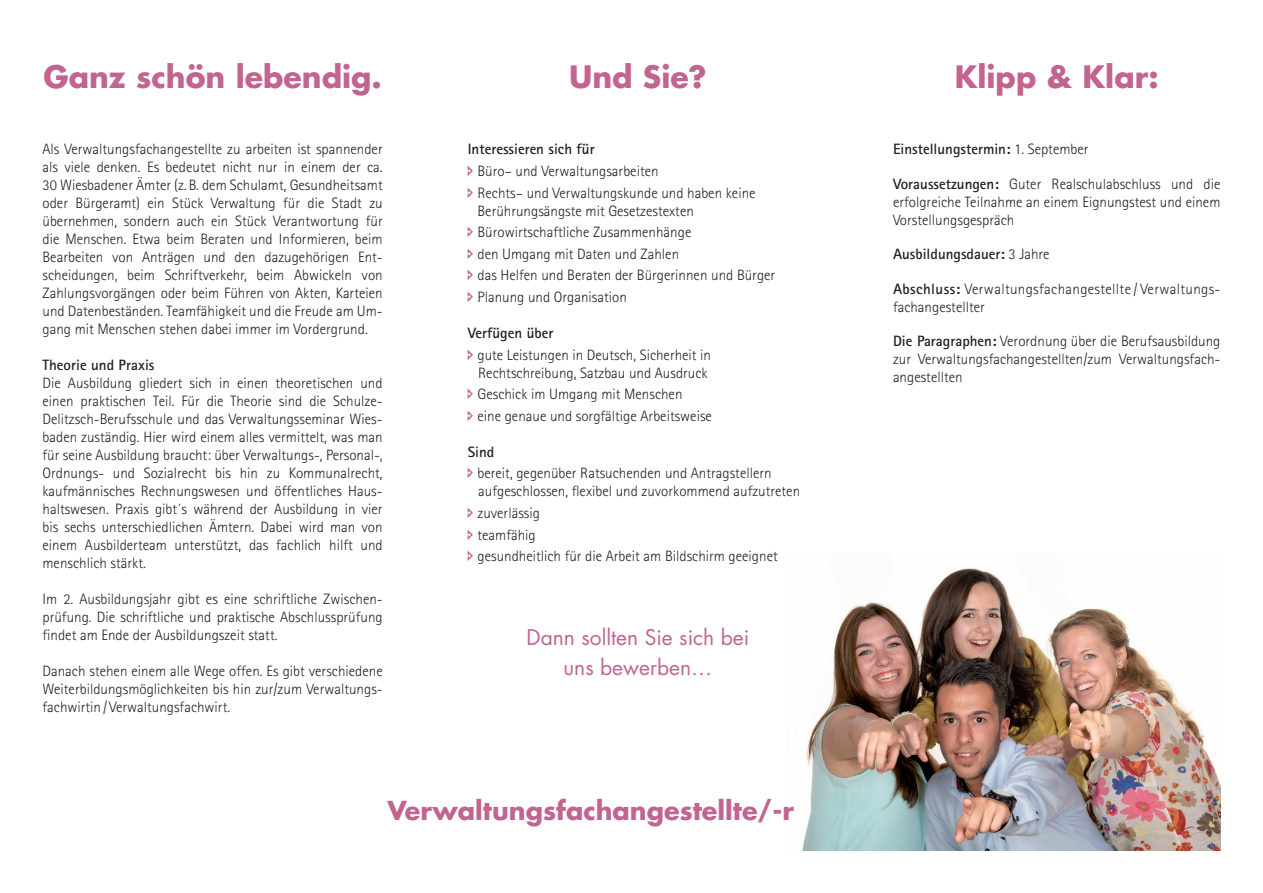
<style>
.page{position:relative;width:1263px;height:893px;background:#fff}
.page>*{position:absolute;margin:0;border:0;box-sizing:border-box;transform-origin:0 0}
.t1{font:700 30px "Futura";color:#c16490}
.t2{font:700 25.5px "Futura";color:#c16490}
.t3{font:21px/30px "Futura";color:#c16490;text-align:center}
.t4{font:300 15px/18px "Rotis Sans Serif";color:#231f20;text-align:justify}
.t5{font:700 15px "Rotis Sans Serif";color:#231f20}
.t6{font:300 15px/18px "Rotis Sans Serif";letter-spacing:.02em;color:#231f20}
.s1{font-weight:300}
.s2{font-weight:700}
</style>
<div class="page">
<img style="left:802px;top:568px;width:418px;height:282px">
<h1 class="t1" style="left:43px;top:57px;width:340px">Ganz schön lebendig.</h1>
<h1 class="t1" style="left:569px;top:57px;width:139px">Und Sie?</h1>
<h1 class="t1" style="left:955px;top:57px;width:205px">Klipp &amp; Klar:</h1>
<p class="t4" style="left:43px;top:140px;width:342px">Als Verwaltungsfachangestellte zu arbeiten ist spannender als viele denken. Es bedeutet nicht nur in einem der ca.<br>30 Wiesbadener Ämter (z.B. dem Schulamt, Gesundheitsamt oder Bürgeramt) ein Stück Verwaltung für die Stadt zu übernehmen, sondern auch ein Stück Verantwortung für die Menschen. Etwa beim Beraten und Informieren, beim Bearbeiten von Anträgen und den dazugehörigen Ent&shy;scheidungen, beim Schriftverkehr, beim Abwickeln von Zahlungsvorgängen oder beim Führen von Akten, Karteien und Datenbeständen. Teamfähigkeit und die Freude am Um&shy;gang mit Menschen stehen dabei immer im Vordergrund.</p>
<p class="t5" style="left:43px;top:355px;width:113px">Theorie und Praxis</p>
<p class="t4" style="left:43px;top:374px;width:342px">Die Ausbildung gliedert sich in einen theoretischen und einen praktischen Teil. Für die Theorie sind die Schulze-Delitzsch-Berufsschule und das Verwaltungsseminar Wies&shy;baden zuständig. Hier wird einem alles vermittelt, was man für seine Ausbildung braucht: über Verwaltungs-, Personal-, Ordnungs- und Sozialrecht bis hin zu Kommunalrecht, kaufmännisches Rechnungswesen und öffentliches Haus&shy;haltswesen. Praxis gibt´s während der Ausbildung in vier bis sechs unterschiedlichen Ämtern. Dabei wird man von einem Ausbilderteam unterstützt, das fachlich hilft und menschlich stärkt.</p>
<p class="t4" style="left:43px;top:590px;width:342px">Im 2. Ausbildungsjahr gibt es eine schriftliche Zwischen&shy;prüfung. Die schriftliche und praktische Abschlussprüfung findet am Ende der Ausbildungszeit statt.</p>
<p class="t4" style="left:43px;top:662px;width:342px">Danach stehen einem alle Wege offen. Es gibt verschiedene Weiterbildungsmöglichkeiten bis hin zur/zum Verwaltungs&shy;fachwirtin /Verwaltungsfachwirt.</p>
<p class="t5" style="left:468px;top:140px;width:128px">Interessieren sich für</p>
<p class="t4" style="left:477px;top:160px;width:280px;line-height:21.6px">Büro– und Verwaltungsarbeiten<br>Rechts– und Verwaltungskunde und haben keine</p>
<p class="t4" style="left:477px;top:200px;width:299px;line-height:21.6px;text-align:left">Berührungsängste mit Gesetzestexten Bürowirtschaftliche Zusammenhänge<br>den Umgang mit Daten und Zahlen<br>das Helfen und Beraten der Bürgerinnen und Bürger Planung und Organisation</p>
<p class="t5" style="left:468px;top:323px;width:87px">Verfügen über</p>
<p class="t4" style="left:477px;top:345px;width:235px">gute Leistungen in Deutsch, Sicherheit in<br>Rechtschreibung, Satzbau und Ausdruck</p>
<p class="t4" style="left:477px;top:383px;width:236px;line-height:21.6px">Geschick im Umgang mit Menschen<br>eine genaue und sorgfältige Arbeitsweise</p>
<p class="t5" style="left:468px;top:442px;width:28px">Sind</p>
<p class="t4" style="left:477px;top:464px;width:324px">bereit, gegenüber Ratsuchenden und Antragstellern aufgeschlossen, flexibel und zuvorkommend aufzutreten</p>
<p class="t4" style="left:477px;top:502px;width:302px;line-height:21.6px;text-align:left">zuverlässig<br>teamfähig<br>gesundheitlich für die Arbeit am Bildschirm geeignet</p>
<h3 class="t3" style="left:526px;top:623px;width:224px">Dann sollten Sie sich bei uns bewerben…</h3>
<h2 class="t2" style="left:387px;top:793px;width:408px">Verwaltungsfachangestellte/-r</h2>
<p class="t5" style="left:893px;top:140px;width:197px">Einstellungstermin: <span class="s1">1. September</span></p>
<p class="t4" style="left:893px;top:175px;width:329px"><span class="s2">Voraussetzungen:</span> Guter Realschulabschluss und die erfolgreiche Teilnahme an einem Eignungstest und einem Vorstellungsgespräch</p>
<p class="t5" style="left:893px;top:245px;width:158px">Ausbildungsdauer: <span class="s1">3 Jahre</span></p>
<p class="t6" style="left:893px;top:280px;width:329px"><span class="s2">Abschluss:</span> Verwaltungsfachangestellte / Verwaltungs&shy;fachangestellter</p>
<p class="t4" style="left:893px;top:332px;width:329px"><span class="s2">Die Paragraphen:</span> Verordnung über die Berufsausbildung zur Verwaltungsfachangestellten/zum Verwaltungsfach&shy;angestellten</p>
</div>
